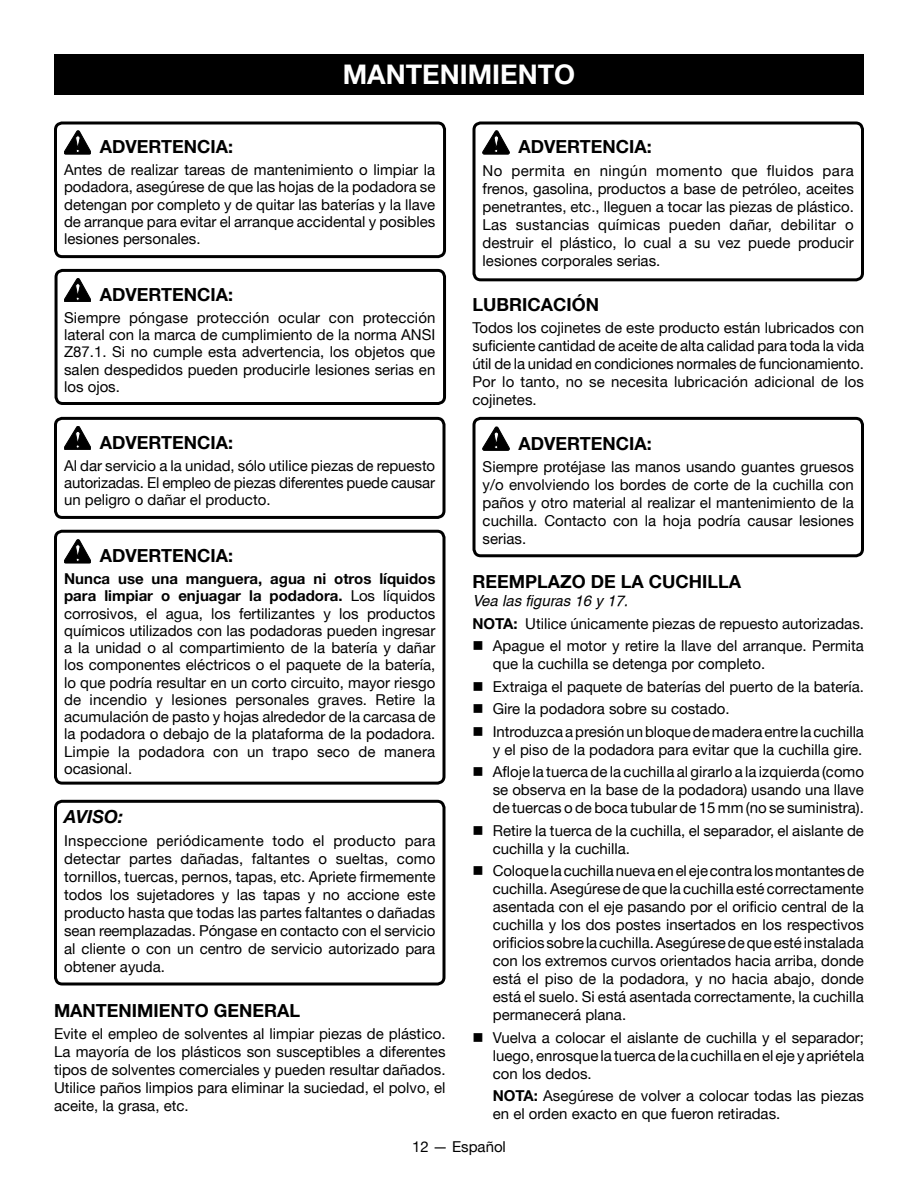
<style>
.page{position:relative;width:918px;height:1188px;background:#fff}
.page>*{position:absolute;margin:0;border:0;box-sizing:border-box;transform-origin:0 0}
.HEADING{font:700 27px "Helvetica Neue";color:#fff}
.Warning{font:700 18px "Helvetica Neue";color:#000}
.Heading_2{font:700 18px "Helvetica Neue";color:#000}
.Heading_2_w_figure{font:700 18px "Helvetica Neue";color:#000}
.Notice{font:italic 700 18px "Helvetica Neue";color:#000}
.Warning_text{font:15px/17.2px "Helvetica Neue";color:#000;text-align:justify}
.bullets{font:15px/18px "Helvetica Neue";color:#000}
.Body_text{font:15px/18px "Helvetica Neue";color:#000;text-align:justify}
.See_figure{font:italic 15px "Helvetica";color:#000}
.s1{font-weight:700}
</style>
<div class="page">
<svg style="left:64px;top:131px;width:27px;height:23px"></svg>
<svg style="left:64px;top:278px;width:27px;height:24px"></svg>
<svg style="left:64px;top:426px;width:27px;height:24px"></svg>
<svg style="left:64px;top:540px;width:27px;height:23px"></svg>
<svg style="left:483px;top:131px;width:26px;height:23px"></svg>
<svg style="left:483px;top:427px;width:26px;height:23px"></svg>
<div style="left:54px;top:54px;width:810px;height:41px;background:#000"></div>
<div style="left:55px;top:269px;width:391px;height:136px;border:3px solid #000;border-radius:7px"></div>
<div style="left:54px;top:530px;width:392px;height:255px;border:3px solid #000;border-radius:7px"></div>
<div style="left:54px;top:122px;width:392px;height:136px;border:3px solid #000;border-radius:7px"></div>
<div style="left:54px;top:417px;width:392px;height:102px;border:3px solid #000;border-radius:7px"></div>
<div style="left:54px;top:800px;width:392px;height:186px;border:3px solid #000;border-radius:7px"></div>
<div style="left:472px;top:417px;width:392px;height:140px;border:3px solid #000;border-radius:7px"></div>
<div style="left:472px;top:122px;width:392px;height:159px;border:3px solid #000;border-radius:7px"></div>
<p class="HEADING" style="left:343px;top:57px;width:234px">MANTENIMIENTO</p>
<p class="Warning" style="left:100px;top:136px;width:135px">ADVERTENCIA:</p>
<p class="Warning_text" style="left:64px;top:161px;width:373px">Antes de realizar tareas de mantenimiento o limpiar la podadora, asegúrese de que las hojas de la podadora se detengan por completo y de quitar las baterías y la llave de arranque para evitar el arranque accidental y posibles lesiones personales.</p>
<p class="Warning" style="left:100px;top:284px;width:135px">ADVERTENCIA:</p>
<p class="Warning_text" style="left:64px;top:309px;width:373px">Siempre póngase protección ocular con protección lateral con la marca de cumplimiento de la norma ANSI Z87.1. Si no cumple esta advertencia, los objetos que salen despedidos pueden producirle lesiones serias en los ojos.</p>
<p class="Warning" style="left:100px;top:431px;width:135px">ADVERTENCIA:</p>
<p class="Warning_text" style="left:64px;top:457px;width:373px">Al dar servicio a la unidad, sólo utilice piezas de repuesto autorizadas. El empleo de piezas diferentes puede causar un peligro o dañar el producto.</p>
<p class="Warning" style="left:100px;top:545px;width:135px">ADVERTENCIA:</p>
<p class="Warning_text" style="left:64px;top:570px;width:373px"><span class="s1">Nunca use una manguera, agua ni otros líquidos para limpiar o enjuagar la podadora.</span> Los líquidos corrosivos, el agua, los fertilizantes y los productos químicos utilizados con las podadoras pueden ingresar a la unidad o al compartimiento de la batería y dañar los componentes eléctricos o el paquete de la batería, lo que podría resultar en un corto circuito, mayor riesgo de incendio y lesiones personales graves. Retire la acumulación de pasto y hojas alrededor de la carcasa de la podadora o debajo de la plataforma de la podadora.<br>Limpie la podadora con un trapo seco de manera ocasional.</p>
<p class="Notice" style="left:64px;top:806px;width:61px">AVISO:</p>
<p class="Warning_text" style="left:64px;top:831px;width:373px;line-height:18px">Inspeccione periódicamente todo el producto para detectar partes dañadas, faltantes o sueltas, como tornillos, tuercas, pernos, tapas, etc. Apriete firmemente todos los sujetadores y las tapas y no accione este producto hasta que todas las partes faltantes o dañadas sean reemplazadas. Póngase en contacto con el servicio al cliente o con un centro de servicio autorizado para obtener ayuda.</p>
<p class="Heading_2" style="left:54px;top:999px;width:248px">MANTENIMIENTO GENERAL</p>
<p class="Body_text" style="left:54px;top:1025px;width:393px">Evite el empleo de solventes al limpiar piezas de plástico.<br>La mayoría de los plásticos son susceptibles a diferentes tipos de solventes comerciales y pueden resultar dañados.<br>Utilice paños limpios para eliminar la suciedad, el polvo, el aceite, la grasa, etc.</p>
<p class="Warning" style="left:518px;top:136px;width:135px">ADVERTENCIA:</p>
<p class="Warning_text" style="left:483px;top:161px;width:373px;line-height:18px">No permita en ningún momento que fluidos para frenos, gasolina, productos a base de petróleo, aceites penetrantes, etc., lleguen a tocar las piezas de plástico.<br>Las sustancias químicas pueden dañar, debilitar o destruir el plástico, lo cual a su vez puede producir lesiones corporales serias.</p>
<p class="Heading_2" style="left:472px;top:293px;width:128px">LUBRICACIÓN</p>
<p class="Body_text" style="left:472px;top:319px;width:393px">Todos los cojinetes de este producto están lubricados con suficiente cantidad de aceite de alta calidad para toda la vida útil de la unidad en condiciones normales de funcionamiento.<br>Por lo tanto, no se necesita lubricación adicional de los cojinetes.</p>
<p class="Warning" style="left:518px;top:432px;width:135px">ADVERTENCIA:</p>
<p class="Warning_text" style="left:483px;top:458px;width:373px;line-height:18px">Siempre protéjase las manos usando guantes gruesos y/o envolviendo los bordes de corte de la cuchilla con paños y otro material al realizar el mantenimiento de la cuchilla. Contacto con la hoja podría causar lesiones serias.</p>
<p class="Heading_2_w_figure" style="left:472px;top:571px;width:270px">REEMPLAZO DE LA CUCHILLA</p>
<p class="See_figure" style="left:472px;top:592px;width:157px">Vea las figuras 16 y 17.</p>
<p class="Body_text" style="left:472px;top:614px;width:393px"><span class="s1">NOTA:</span> Utilice únicamente piezas de repuesto autorizadas.</p>
<p class="bullets" style="left:493px;top:637px;width:373px;text-indent:-20px">■ Apague el motor y retire la llave del arranque. Permita que la cuchilla se detenga por completo.</p>
<p class="bullets" style="left:472px;top:677px;width:393px">■ Extraiga el paquete de baterías del puerto de la batería.</p>
<p class="bullets" style="left:472px;top:700px;width:259px">■ Gire la podadora sobre su costado.</p>
<p class="bullets" style="left:472px;top:722px;width:393px;text-align:right">■ Introduzca a presión un bloque de madera entre la cuchilla y el piso de la podadora para evitar que la cuchilla gire.</p>
<p class="bullets" style="left:493px;top:763px;width:373px;text-align:justify;text-indent:-20px">■ Afloje la tuerca de la cuchilla al girarlo a la izquierda (como se observa en la base de la podadora) usando una llave de tuercas o de boca tubular de 15 mm (no se suministra).</p>
<p class="bullets" style="left:493px;top:821px;width:373px;text-indent:-20px">■ Retire la tuerca de la cuchilla, el separador, el aislante de cuchilla y la cuchilla.</p>
<p class="bullets" style="left:493px;top:862px;width:373px;text-align:justify;text-indent:-20px">■ Coloque la cuchilla nueva en el eje contra los montantes de cuchilla. Asegúrese de que la cuchilla esté correctamente asentada con el eje pasando por el orificio central de la cuchilla y los dos postes insertados en los respectivos orificios sobre la cuchilla. Asegúrese de que esté instalada con los extremos curvos orientados hacia arriba, donde está el piso de la podadora, y no hacia abajo, donde está el suelo. Si está asentada correctamente, la cuchilla permanecerá plana.</p>
<p class="bullets" style="left:493px;top:1028px;width:373px;text-align:justify;text-indent:-20px">■ Vuelva a colocar el aislante de cuchilla y el separador; luego, enrosque la tuerca de la cuchilla en el eje y apriétela con los dedos.</p>
<p class="bullets" style="left:493px;top:1087px;width:373px"><span class="s1">NOTA:</span> Asegúrese de volver a colocar todas las piezas en el orden exacto en que fueron retiradas.</p>
<p class="Warning_text" style="left:412px;top:1138px;width:95px">12 — Español</p>
</div>
